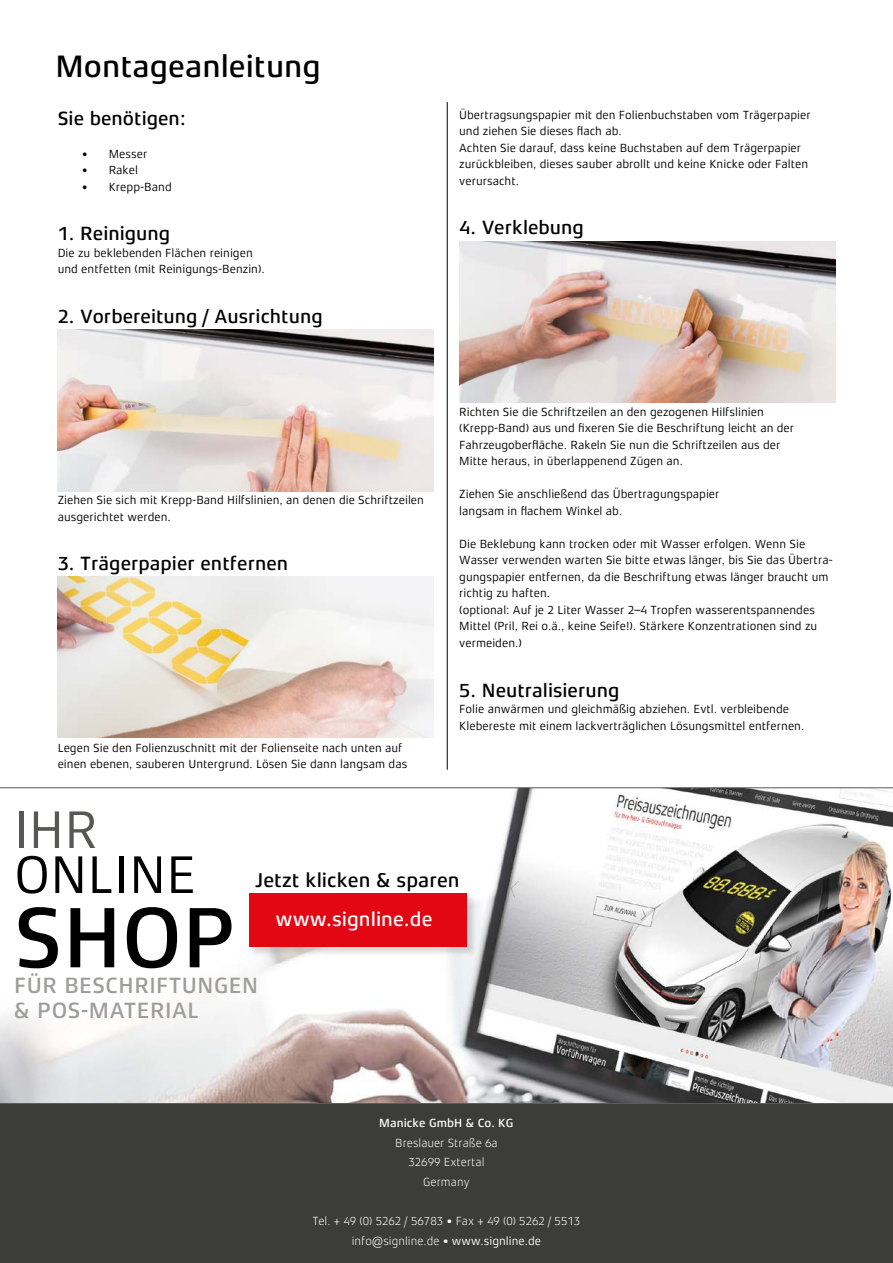
<style>
.page{position:relative;width:893px;height:1263px;background:#fff}
.page>*{position:absolute;margin:0;border:0;box-sizing:border-box;transform-origin:0 0}
.t1{font:500 87px "Xenois Sans Pro";color:#000}
.t2{font:53.7px "Xenois Sans Pro";color:#000}
.t3{font:53.7px "Xenois Sans Pro";color:#575756}
.t4{font:500 31.5px "Xenois Sans Pro";color:#000}
.t5{font:500 22.5px/25.3px "Xenois Sans Pro";letter-spacing:.02em;color:#9d9d9c}
.t6{font:500 20.25px "Xenois Sans Pro";color:#000}
.t7{font:500 20.25px "Xenois Sans Pro";color:#fff}
.t8{font:500 19.5px "Xenois Sans Pro";color:#000}
.t9{font:12px/16.5px "Xenois Sans Pro";color:#000}
.t10{font:300 12px/19.5px "Xenois Sans Pro";color:#fff;text-align:center}
.t11{font:500 12px "Xenois Sans Pro";color:#fff}
.s1{font-weight:400}
</style>
<div class="page">
<div style="left:0;top:1104px;width:893px;height:159px;background:#3c3c3b"></div>
<hr style="left:447px;top:102px;width:1px;height:668px;background:#000">
<svg style="left:0;top:787px;width:893px;height:317px"></svg>
<img style="left:459px;top:241px;width:377px;height:162px">
<img style="left:57px;top:330px;width:377px;height:161px">
<img style="left:57px;top:576px;width:377px;height:162px">
<h3 class="t4" style="left:56px;top:48px;width:267px">Montageanleitung</h3>
<h3 class="t8" style="left:58px;top:107px;width:129px">Sie benötigen:</h3>
<p class="t9" style="left:82px;top:145px;width:67px">• Messer</p>
<p class="t9" style="left:82px;top:162px;width:58px">• Rakel</p>
<p class="t9" style="left:82px;top:178px;width:92px">• Krepp-Band</p>
<h3 class="t8" style="left:58px;top:222px;width:114px">1. Reinigung</h3>
<p class="t9" style="left:58px;top:244px;width:209px">Die zu beklebenden Flächen reinigen und entfetten (mit Reinigungs-Benzin).</p>
<h3 class="t8" style="left:58px;top:305px;width:267px">2. Vorbereitung / Ausrichtung</h3>
<p class="t9" style="left:58px;top:492px;width:368px">Ziehen Sie sich mit Krepp-Band Hilfslinien, an denen die Schriftzeilen ausgerichtet werden.</p>
<h3 class="t8" style="left:58px;top:552px;width:232px">3. Trägerpapier entfernen</h3>
<p class="t9" style="left:58px;top:739px;width:351px">Legen Sie den Folienzuschnitt mit der Folienseite nach unten auf einen ebenen, sauberen Untergrund. Lösen Sie dann langsam das</p>
<p class="t9" style="left:459px;top:107px;width:353px">Übertragsungspapier mit den Folienbuchstaben vom Trägerpapier und ziehen Sie dieses flach ab.<br>Achten Sie darauf, dass keine Buchstaben auf dem Trägerpapier zurückbleiben, dieses sauber abrollt und keine Knicke oder Falten verursacht.</p>
<h3 class="t8" style="left:459px;top:217px;width:126px">4. Verklebung</h3>
<p class="t9" style="left:459px;top:404px;width:336px">Richten Sie die Schriftzeilen an den gezogenen Hilfslinien (Krepp-Band) aus und fixeren Sie die Beschriftung leicht an der Fahrzeugoberfläche. Rakeln Sie nun die Schriftzeilen aus der Mitte heraus, in überlappenend Zügen an.</p>
<p class="t9" style="left:459px;top:486px;width:262px">Ziehen Sie anschließend das Übertragungspapier langsam in flachem Winkel ab.</p>
<p class="t9" style="left:459px;top:536px;width:375px">Die Beklebung kann trocken oder mit Wasser erfolgen. Wenn Sie Wasser verwenden warten Sie bitte etwas länger, bis Sie das Übertra&shy;gungspapier entfernen, da die Beschriftung etwas länger braucht um richtig zu haften.<br>(optional: Auf je 2 Liter Wasser 2–4 Tropfen wasserentspannendes Mittel (Pril, Rei o.ä., keine Seife!). Stärkere Konzentrationen sind zu vermeiden.)</p>
<h3 class="t8" style="left:459px;top:679px;width:162px">5. Neutralisierung</h3>
<p class="t9" style="left:459px;top:701px;width:347px">Folie anwärmen und gleichmäßig abziehen. Evtl. verbleibende<br>Klebereste mit einem lackverträglichen Lösungsmittel entfernen.</p>
<h2 class="t3" style="left:14px;top:799px;width:85px">IHR</h2>
<h2 class="t2" style="left:14px;top:844px;width:184px">ONLINE</h2>
<h1 class="t1" style="left:14px;top:888px;width:223px">SHOP</h1>
<h3 class="t5" style="left:14px;top:972px;width:246px">FÜR BESCHRIFTUNGEN &amp; POS-MATERIAL</h3>
<h3 class="t6" style="left:255px;top:869px;width:206px">Jetzt klicken &amp; sparen</h3>
<h3 class="t7" style="left:276px;top:907px;width:158px">www.signline.de</h3>
<p class="t11" style="left:379px;top:1116px;width:136px">Manicke GmbH &amp; Co. KG</p>
<p class="t10" style="left:395px;top:1133px;width:104px">Breslauer Straße 6a<br>32699 Extertal<br>Germany</p>
<p class="t10" style="left:313px;top:1211px;width:269px">Tel. + 49 (0) 5262 / 56783 • Fax + 49 (0) 5262 / 5513 info@signline.de • <span class="s1">www.signline.de</span></p>
</div>
